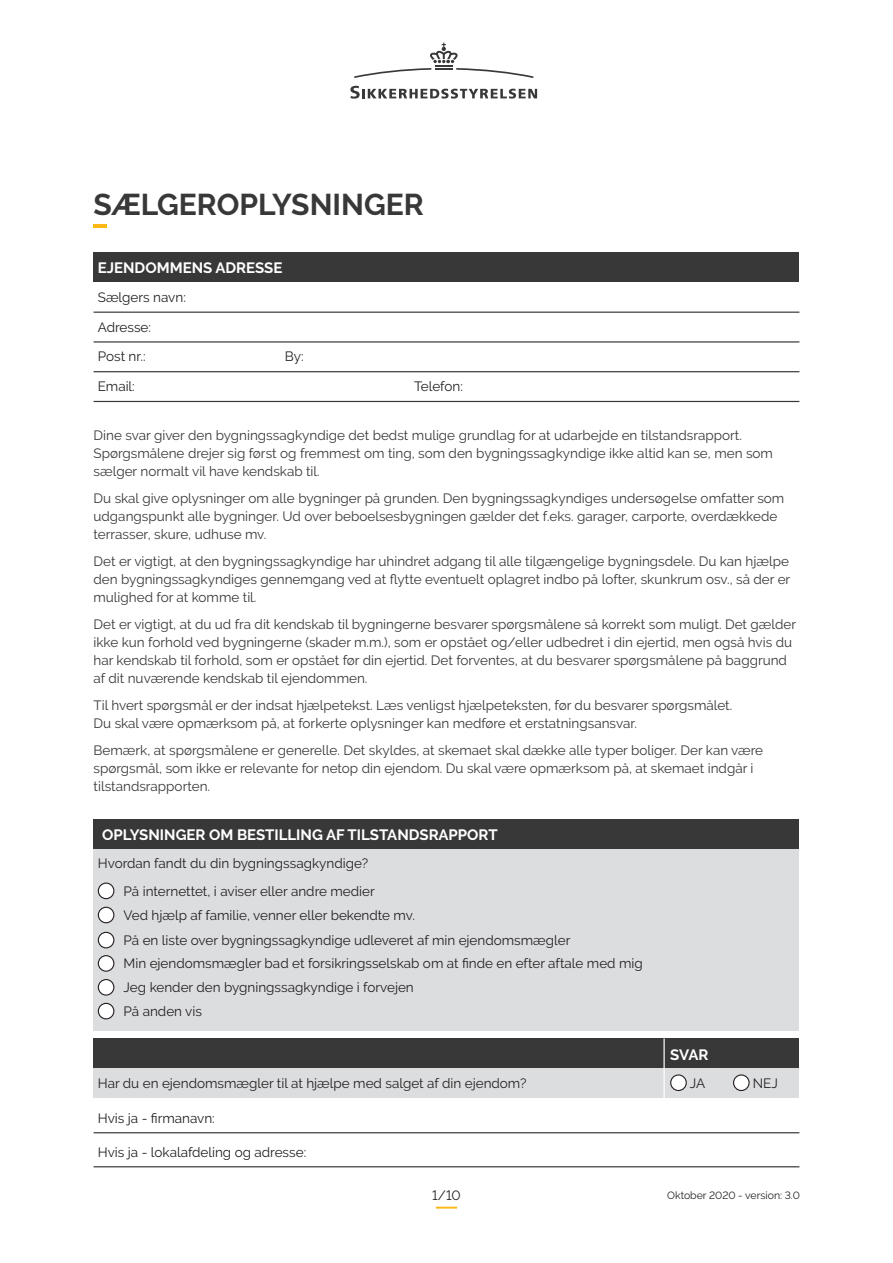
<style>
.page{position:relative;width:893px;height:1263px;background:#fff}
.page>*{position:absolute;margin:0;border:0;box-sizing:border-box;transform-origin:0 0}
.Rubrik_20_26{font:700 30px "Raleway";color:#383839}
.Rubrik_11_13{font:700 15px "Raleway";color:#fff}
.Underrubrik{font:13.5px/18px "Raleway";color:#383839}
.Brød_8_12{font:13.5px "Raleway";color:#231f20}
.Brød_8_12-2{font:10.5px "Raleway";color:#231f20}
</style>
<div class="page">
<svg style="left:94px;top:225px;width:13px;height:3px"></svg>
<svg style="left:354px;top:43px;width:179px;height:35px"></svg>
<svg style="left:350px;top:86px;width:187px;height:13px"></svg>
<div style="left:94px;top:252px;width:705px;height:30px;background:#383839"></div>
<hr style="left:94px;top:312px;width:705px;height:1px;background:#383839">
<hr style="left:94px;top:341px;width:705px;height:1px;background:#383839">
<hr style="left:94px;top:371px;width:705px;height:1px;background:#383839">
<hr style="left:94px;top:401px;width:705px;height:1px;background:#383839">
<svg style="left:436px;top:1207px;width:21px;height:1px"></svg>
<div style="left:94px;top:819px;width:705px;height:30px;background:#383839"></div>
<div style="left:94px;top:849px;width:705px;height:181px;background:#dcdddf"></div>
<div style="left:98px;top:883px;width:16px;height:16px;background:#fff;border-radius:50%"></div>
<div style="left:98px;top:882px;width:16px;height:17px;border:1px solid #231f20;border-radius:50%"></div>
<div style="left:98px;top:907px;width:16px;height:16px;background:#fff;border-radius:50%"></div>
<div style="left:98px;top:907px;width:16px;height:16px;border:1px solid #231f20;border-radius:50%"></div>
<div style="left:98px;top:932px;width:16px;height:16px;background:#fff;border-radius:50%"></div>
<div style="left:98px;top:932px;width:16px;height:16px;border:1px solid #231f20;border-radius:50%"></div>
<div style="left:98px;top:956px;width:16px;height:15px;background:#fff;border-radius:50%"></div>
<div style="left:98px;top:955px;width:16px;height:17px;border:1px solid #231f20;border-radius:50%"></div>
<div style="left:98px;top:979px;width:16px;height:16px;background:#fff;border-radius:50%"></div>
<div style="left:98px;top:979px;width:16px;height:17px;border:1px solid #231f20;border-radius:50%"></div>
<div style="left:98px;top:1003px;width:16px;height:16px;background:#fff;border-radius:50%"></div>
<div style="left:98px;top:1003px;width:16px;height:16px;border:1px solid #231f20;border-radius:50%"></div>
<div style="left:94px;top:1038px;width:705px;height:30px;background:#383839"></div>
<div style="left:94px;top:1068px;width:705px;height:30px;background:#dcdddf"></div>
<hr style="left:663px;top:1038px;width:2px;height:30px;background:#fff">
<hr style="left:663px;top:1068px;width:2px;height:30px;background:#fff">
<div style="left:671px;top:1075px;width:15px;height:15px;background:#fff;border-radius:50%"></div>
<div style="left:670px;top:1074px;width:17px;height:17px;border:1px solid #231f20;border-radius:50%"></div>
<div style="left:734px;top:1075px;width:15px;height:15px;background:#fff;border-radius:50%"></div>
<div style="left:733px;top:1074px;width:17px;height:17px;border:1px solid #231f20;border-radius:50%"></div>
<hr style="left:94px;top:1132px;width:705px;height:1px;background:#383839">
<hr style="left:94px;top:1166px;width:705px;height:1px;background:#383839">
<p class="Rubrik_20_26" style="left:94px;top:188px;width:332px">SÆLGEROPLYSNINGER</p>
<p class="Rubrik_11_13" style="left:98px;top:259px;width:186px">EJENDOMMENS ADRESSE</p>
<p class="Brød_8_12" style="left:98px;top:289px;width:90px">Sælgers navn:</p>
<p class="Brød_8_12" style="left:98px;top:319px;width:55px">Adresse:</p>
<p class="Brød_8_12" style="left:98px;top:349px;width:49px">Post nr.:</p>
<p class="Brød_8_12" style="left:285px;top:349px;width:20px">By:</p>
<p class="Brød_8_12" style="left:98px;top:379px;width:39px">Email:</p>
<p class="Brød_8_12" style="left:414px;top:379px;width:50px">Telefon:</p>
<p class="Underrubrik" style="left:94px;top:426px;width:681px">Dine svar giver den bygningssagkyndige det bedst mulige grundlag for at udarbejde en tilstandsrapport.<br>Spørgsmålene drejer sig først og fremmest om ting, som den bygningssagkyndige ikke altid kan se, men som sælger normalt vil have kendskab til.</p>
<p class="Underrubrik" style="left:94px;top:489px;width:692px">Du skal give oplysninger om alle bygninger på grunden. Den bygningssagkyndiges undersøgelse omfatter som udgangspunkt alle bygninger. Ud over beboelsesbygningen gælder det f.eks. garager, carporte, overdækkede terrasser, skure, udhuse mv.</p>
<p class="Underrubrik" style="left:94px;top:552px;width:698px;text-align:justify">Det er vigtigt, at den bygningssagkyndige har uhindret adgang til alle tilgængelige bygningsdele. Du kan hjælpe den bygningssagkyndiges gennemgang ved at flytte eventuelt oplagret indbo på lofter, skunkrum osv., så der er mulighed for at komme til.</p>
<p class="Underrubrik" style="left:94px;top:615px;width:704px">Det er vigtigt, at du ud fra dit kendskab til bygningerne besvarer spørgsmålene så korrekt som muligt. Det gælder ikke kun forhold ved bygningerne (skader m.m.), som er opstået og/eller udbedret i din ejertid, men også hvis du har kendskab til forhold, som er opstået før din ejertid. Det forventes, at du besvarer spørgsmålene på baggrund af dit nuværende kendskab til ejendommen.</p>
<p class="Underrubrik" style="left:94px;top:696px;width:640px">Til hvert spørgsmål er der indsat hjælpetekst. Læs venligst hjælpeteksten, før du besvarer spørgsmålet.<br>Du skal være opmærksom på, at forkerte oplysninger kan medføre et erstatningsansvar.</p>
<p class="Underrubrik" style="left:94px;top:741px;width:671px">Bemærk, at spørgsmålene er generelle. Det skyldes, at skemaet skal dække alle typer boliger. Der kan være spørgsmål, som ikke er relevante for netop din ejendom. Du skal være opmærksom på, at skemaet indgår i tilstandsrapporten.</p>
<p class="Rubrik_11_13" style="left:102px;top:826px;width:397px">OPLYSNINGER OM BESTILLING AF TILSTANDSRAPPORT</p>
<p class="Brød_8_12" style="left:98px;top:856px;width:272px">Hvordan fandt du din bygningssagkyndige?</p>
<p class="Brød_8_12" style="left:124px;top:883px;width:253px">På internettet, i aviser eller andre medier</p>
<p class="Brød_8_12" style="left:124px;top:907px;width:293px">Ved hjælp af familie, venner eller bekendte mv.</p>
<p class="Brød_8_12" style="left:124px;top:932px;width:448px">På en liste over bygningssagkyndige udleveret af min ejendomsmægler</p>
<p class="Brød_8_12" style="left:124px;top:956px;width:521px">Min ejendomsmægler bad et forsikringsselskab om at finde en efter aftale med mig</p>
<p class="Brød_8_12" style="left:124px;top:980px;width:292px">Jeg kender den bygningssagkyndige i forvejen</p>
<p class="Brød_8_12" style="left:124px;top:1003px;width:80px">På anden vis</p>
<p class="Brød_8_12" style="left:98px;top:1075px;width:430px">Har du en ejendomsmægler til at hjælpe med salget af din ejendom?</p>
<p class="Brød_8_12" style="left:98px;top:1110px;width:119px">Hvis ja - firmanavn:</p>
<p class="Brød_8_12" style="left:98px;top:1144px;width:210px">Hvis ja - lokalafdeling og adresse:</p>
<p class="Brød_8_12" style="left:432px;top:1187px;width:30px">1/10</p>
<p class="Rubrik_11_13" style="left:670px;top:1046px;width:40px">SVAR</p>
<p class="Brød_8_12" style="left:690px;top:1075px;width:17px">JA</p>
<p class="Brød_8_12" style="left:753px;top:1075px;width:27px">NEJ</p>
<p class="Brød_8_12-2" style="left:667px;top:1189px;width:134px">Oktober 2020 - version: 3.0</p>
</div>
